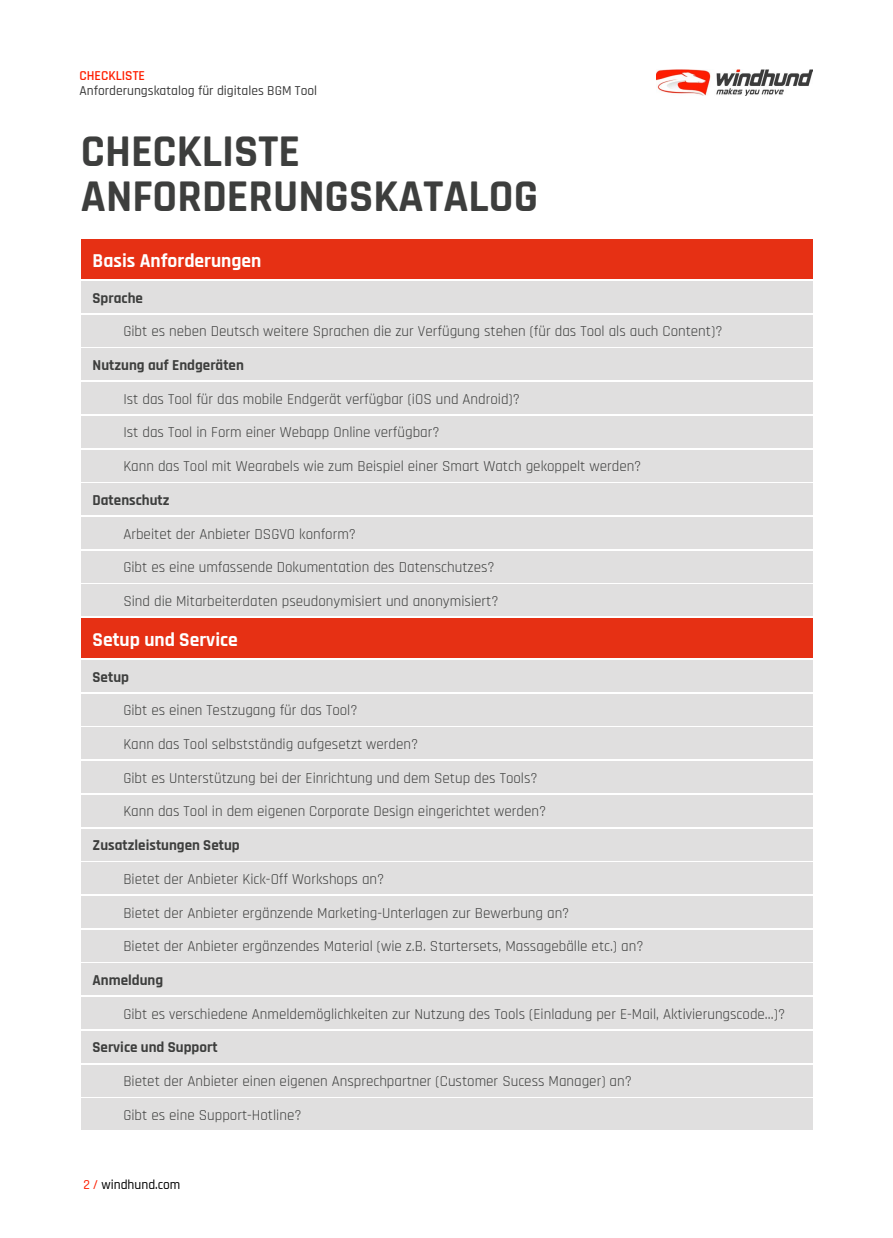
<style>
.page{position:relative;width:893px;height:1238px;background:#fff}
.page>*{position:absolute;margin:0;border:0;box-sizing:border-box;transform-origin:0 0}
.t1{font:700 45px/45px "Rajdhani";color:#3d3e3d}
.t2{font:700 19.5px "Rajdhani";color:#fff}
.t3{font:15px "Rajdhani";color:#3d3e3d}
.t4{font:700 15px "Rajdhani";color:#3d3e3d}
.t5{font:500 13.5px "Rajdhani";color:#3c3c3c}
.t6{font:500 13.5px "Rajdhani";color:#000}
.t7{font:600 13.5px "Rajdhani";color:#fe1e00}
.s1{color:#fe1e00}
</style>
<div class="page">
<div style="left:81px;top:239px;width:732px;height:40px;background:#e63014"></div>
<div style="left:81px;top:618px;width:732px;height:40px;background:#e63014"></div>
<div style="left:81px;top:281px;width:732px;height:32px;background:#e0dfdf"></div>
<div style="left:81px;top:660px;width:732px;height:31px;background:#e0dfdf"></div>
<div style="left:81px;top:315px;width:732px;height:31px;background:#e0dfdf"></div>
<div style="left:81px;top:694px;width:732px;height:31px;background:#e0dfdf"></div>
<div style="left:81px;top:450px;width:732px;height:31px;background:#e0dfdf"></div>
<div style="left:81px;top:382px;width:732px;height:32px;background:#e0dfdf"></div>
<div style="left:81px;top:761px;width:732px;height:32px;background:#e0dfdf"></div>
<div style="left:81px;top:517px;width:732px;height:32px;background:#e0dfdf"></div>
<div style="left:81px;top:862px;width:732px;height:32px;background:#e0dfdf"></div>
<div style="left:81px;top:1064px;width:732px;height:32px;background:#e0dfdf"></div>
<div style="left:81px;top:997px;width:732px;height:31px;background:#e0dfdf"></div>
<div style="left:81px;top:349px;width:732px;height:31px;background:#e0dfdf"></div>
<div style="left:81px;top:727px;width:732px;height:32px;background:#e0dfdf"></div>
<div style="left:81px;top:483px;width:732px;height:32px;background:#e0dfdf"></div>
<div style="left:81px;top:828px;width:732px;height:32px;background:#e0dfdf"></div>
<div style="left:81px;top:1031px;width:732px;height:31px;background:#e0dfdf"></div>
<div style="left:81px;top:963px;width:732px;height:32px;background:#e0dfdf"></div>
<div style="left:81px;top:416px;width:732px;height:31px;background:#e0dfdf"></div>
<div style="left:81px;top:795px;width:732px;height:31px;background:#e0dfdf"></div>
<div style="left:81px;top:551px;width:732px;height:31px;background:#e0dfdf"></div>
<div style="left:81px;top:896px;width:732px;height:31px;background:#e0dfdf"></div>
<div style="left:81px;top:1098px;width:732px;height:31px;background:#e0dfdf"></div>
<div style="left:81px;top:584px;width:732px;height:32px;background:#e0dfdf"></div>
<div style="left:81px;top:929px;width:732px;height:32px;background:#e0dfdf"></div>
<img style="left:657px;top:69px;width:156px;height:26px">
<p class="t7" style="left:80px;top:68px;width:67px">CHECKLISTE</p>
<p class="t5" style="left:80px;top:83px;width:239px">Anforderungskatalog für digitales BGM Tool</p>
<h1 class="t1" style="left:81px;top:130px;width:459px">CHECKLISTE<br>ANFORDERUNGSKATALOG</h1>
<h2 class="t2" style="left:93px;top:248px;width:170px">Basis Anforderungen</h2>
<p class="t4" style="left:93px;top:289px;width:52px">Sprache</p>
<p class="t3" style="left:123px;top:323px;width:601px">Gibt es neben Deutsch weitere Sprachen die zur Verfügung stehen (für das Tool als auch Content)?</p>
<p class="t4" style="left:93px;top:356px;width:153px">Nutzung auf Endgeräten</p>
<p class="t3" style="left:123px;top:390px;width:398px">Ist das Tool für das mobile Endgerät verfügbar (iOS und Android)?</p>
<p class="t3" style="left:123px;top:424px;width:318px">Ist das Tool in Form einer Webapp Online verfügbar?</p>
<p class="t3" style="left:123px;top:458px;width:519px">Kann das Tool mit Wearabels wie zum Beispiel einer Smart Watch gekoppelt werden?</p>
<p class="t4" style="left:93px;top:491px;width:79px">Datenschutz</p>
<p class="t3" style="left:123px;top:525px;width:234px">Arbeitet der Anbieter DSGVO konform?</p>
<p class="t3" style="left:123px;top:559px;width:373px">Gibt es eine umfassende Dokumentation des Datenschutzes?</p>
<p class="t3" style="left:123px;top:592px;width:377px">Sind die Mitarbeiterdaten pseudonymisiert und anonymisiert?</p>
<h2 class="t2" style="left:93px;top:627px;width:147px">Setup und Service</h2>
<p class="t4" style="left:93px;top:667px;width:38px">Setup</p>
<p class="t3" style="left:123px;top:702px;width:236px">Gibt es einen Testzugang für das Tool?</p>
<p class="t3" style="left:123px;top:735px;width:296px">Kann das Tool selbstständig aufgesetzt werden?</p>
<p class="t3" style="left:123px;top:769px;width:416px">Gibt es Unterstützung bei der Einrichtung und dem Setup des Tools?</p>
<p class="t3" style="left:123px;top:803px;width:424px">Kann das Tool in dem eigenen Corporate Design eingerichtet werden?</p>
<p class="t4" style="left:93px;top:836px;width:149px">Zusatzleistungen Setup</p>
<p class="t3" style="left:123px;top:870px;width:262px">Bietet der Anbieter Kick-Off Workshops an?</p>
<p class="t3" style="left:123px;top:904px;width:447px">Bietet der Anbieter ergänzende Marketing-Unterlagen zur Bewerbung an?</p>
<p class="t3" style="left:123px;top:937px;width:522px">Bietet der Anbieter ergänzendes Material (wie z.B. Startersets, Massagebälle etc.) an?</p>
<p class="t4" style="left:93px;top:971px;width:72px">Anmeldung</p>
<p class="t3" style="left:123px;top:1005px;width:663px">Gibt es verschiedene Anmeldemöglichkeiten zur Nutzung des Tools (Einladung per E-Mail, Aktivierungscode…)?</p>
<p class="t4" style="left:93px;top:1038px;width:127px">Service und Support</p>
<p class="t3" style="left:123px;top:1072px;width:510px">Bietet der Anbieter einen eigenen Ansprechpartner (Customer Sucess Manager) an?</p>
<p class="t3" style="left:123px;top:1106px;width:180px">Gibt es eine Support-Hotline?</p>
<p class="t6" style="left:84px;top:1176px;width:98px"><span class="s1">2 /</span> windhund.com</p>
</div>
